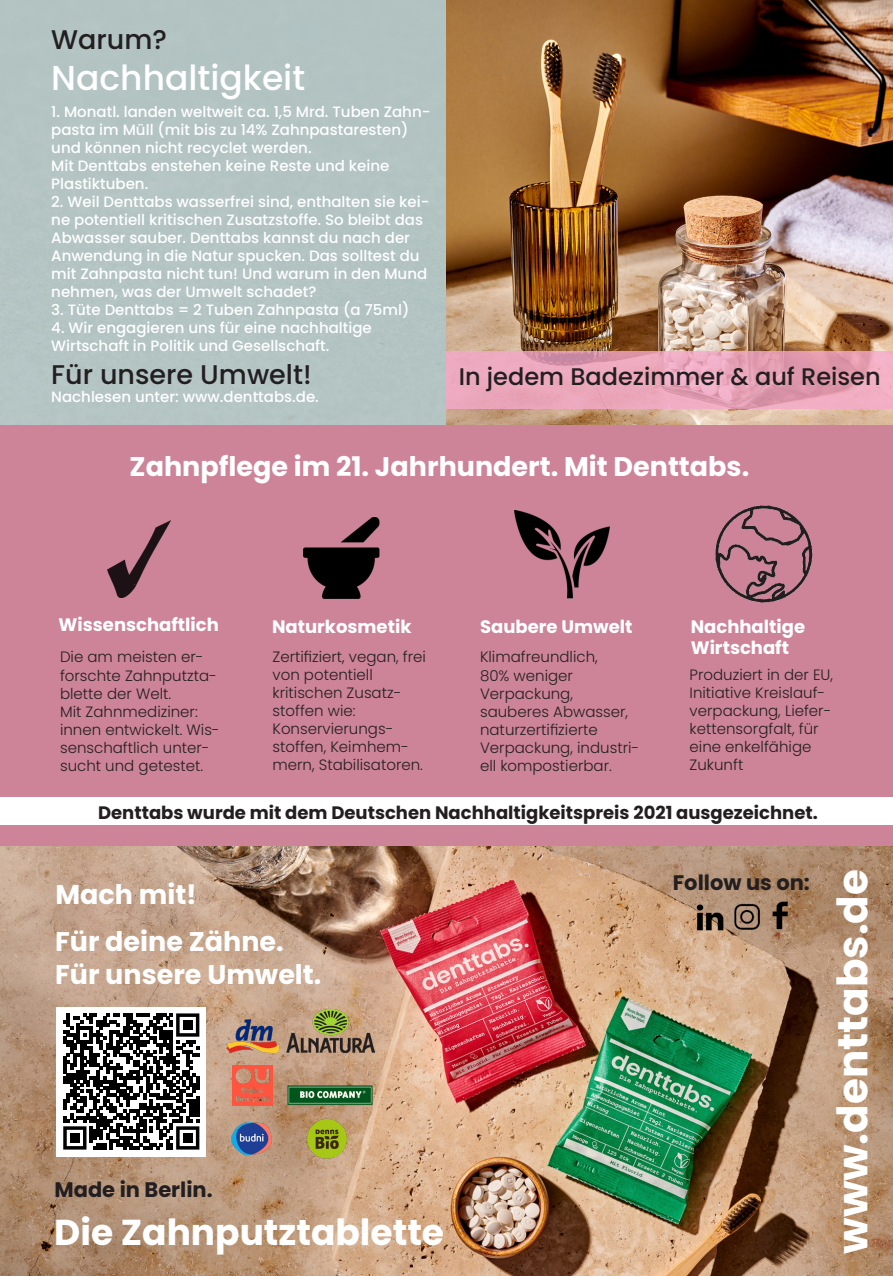
<style>
.page{position:relative;width:893px;height:1276px;background:#fff}
.page>*{position:absolute;margin:0;border:0;box-sizing:border-box;transform-origin:0 0}
.t1{font:700 42px "Poppins";color:#fff}
.t2{font:700 36px "Poppins";color:#fff}
.t3{font:500 34.5px "Poppins";color:#fff}
.t4{font:700 27px/32.4px "Poppins";color:#fff}
.t5{font:500 27px "Poppins";color:#231f20}
.t6{font:500 24px "Poppins";color:#231f20}
.t7{font:700 21px "Poppins";color:#231f20}
.t8{font:700 18px "Poppins";color:#231f20}
.t9{font:700 18px "Poppins";color:#fff}
.t10{font:500 15px/18px "Poppins";color:#fff}
.t11{font:300 15px/18px "Poppins";color:#231f20}
</style>
<div class="page">
<img style="left:0;top:0;width:893px;height:425px">
<svg style="left:446px;top:351px;width:447px;height:57px;background:#e8a4b8"></svg>
<div style="left:0;top:425px;width:893px;height:421px;background:#cd8498"></div>
<img style="left:303px;top:517px;width:77px;height:82px">
<img style="left:514px;top:510px;width:96px;height:89px">
<img style="left:108px;top:520px;width:62px;height:77px">
<div style="left:0;top:797px;width:893px;height:27px;background:#fff"></div>
<img style="left:715px;top:505px;width:98px;height:98px">
<img style="left:0;top:846px;width:893px;height:430px">
<div style="left:57px;top:1006px;width:149px;height:150px;background:#fff"></div>
<svg style="left:63px;top:1013px;width:136px;height:136px"></svg>
<div style="left:183px;top:1133px;width:10px;height:10px;background:#000"></div>
<div style="left:70px;top:1133px;width:10px;height:10px;background:#000"></div>
<div style="left:183px;top:1020px;width:10px;height:10px;background:#000"></div>
<img style="left:286px;top:1009px;width:89px;height:43px">
<img style="left:273px;top:1073px;width:114px;height:37px">
<img style="left:218px;top:1104px;width:68px;height:61px">
<img style="left:212px;top:1000px;width:74px;height:65px">
<img style="left:233px;top:1065px;width:39px;height:40px">
<img style="left:290px;top:1113px;width:74px;height:56px">
<img style="left:691px;top:896px;width:36px;height:39px">
<img style="left:734px;top:894px;width:26px;height:42px">
<img style="left:769px;top:900px;width:36px;height:47px">
<p class="t5" style="left:51px;top:24px;width:117px">Warum?</p>
<p class="t3" style="left:51px;top:58px;width:255px">Nachhaltigkeit</p>
<p class="t10" style="left:51px;top:103px;width:381px">1. Monatl. landen weltweit ca. 1,5 Mrd. Tuben Zahn&shy;pasta im Müll (mit bis zu 14% Zahnpastaresten) und können nicht recyclet werden.<br>Mit Denttabs enstehen keine Reste und keine</p>
<p class="t10" style="left:51px;top:175px;width:99px">Plastiktuben.</p>
<p class="t10" style="left:51px;top:193px;width:380px">2. Weil Denttabs wasserfrei sind, enthalten sie kei&shy;ne potentiell kritischen Zusatzstoffe. So bleibt das Abwasser sauber. Denttabs kannst du nach der Anwendung in die Natur spucken. Das solltest du mit Zahnpasta nicht tun! Und warum in den Mund nehmen, was der Umwelt schadet?</p>
<p class="t10" style="left:51px;top:301px;width:360px">3. Tüte Denttabs = 2 Tuben Zahnpasta (a 75ml)</p>
<p class="t10" style="left:51px;top:319px;width:322px">4. Wir engagieren uns für eine nachhaltige</p>
<p class="t10" style="left:51px;top:337px;width:280px">Wirtschaft in Politik und Gesellschaft.</p>
<p class="t5" style="left:51px;top:359px;width:262px">Für unsere Umwelt!</p>
<p class="t10" style="left:51px;top:388px;width:269px">Nachlesen unter: www.denttabs.de.</p>
<p class="t6" style="left:459px;top:362px;width:423px">In jedem Badezimmer &amp; auf Reisen</p>
<p class="t4" style="left:130px;top:451px;width:621px">Zahnpflege im 21. Jahrhundert. Mit Denttabs.</p>
<p class="t9" style="left:59px;top:614px;width:162px">Wissenschaftlich</p>
<p class="t9" style="left:272px;top:616px;width:141px">Naturkosmetik</p>
<p class="t9" style="left:480px;top:617px;width:154px">Saubere Umwelt</p>
<p class="t9" style="left:691px;top:616px;width:116px">Nachhaltige</p>
<p class="t9" style="left:691px;top:637px;width:100px">Wirtschaft</p>
<p class="t11" style="left:690px;top:666px;width:145px">Produziert in der EU,<br>Initiative Kreislauf&shy;verpackung, Liefer&shy;kettensorgfalt, für eine enkelfähige<br>Zukunft</p>
<p class="t11" style="left:272px;top:647px;width:155px">Zertifiziert, vegan, frei von potentiell</p>
<p class="t11" style="left:272px;top:683px;width:130px">kritischen Zusatz&shy;stoffen wie:<br>Konservierungs-</p>
<p class="t11" style="left:272px;top:737px;width:152px">stoffen, Keimhem&shy;mern, Stabilisatoren.</p>
<p class="t11" style="left:60px;top:648px;width:161px">Die am meisten er&shy;forschte Zahnputzta&shy;blette der Welt.<br>Mit Zahnmediziner: innen entwickelt. Wis&shy;senschaftlich unter&shy;sucht und getestet.</p>
<p class="t11" style="left:480px;top:648px;width:119px">Klimafreundlich,</p>
<p class="t11" style="left:480px;top:666px;width:94px">80% weniger</p>
<p class="t11" style="left:480px;top:684px;width:94px">Verpackung,</p>
<p class="t11" style="left:480px;top:702px;width:150px">sauberes Abwasser, naturzertifizierte</p>
<p class="t11" style="left:480px;top:738px;width:161px">Verpackung, industri&shy;ell kompostierbar.</p>
<p class="t8" style="left:98px;top:802px;width:721px">Denttabs wurde mit dem Deutschen Nachhaltigkeitspreis 2021 ausgezeichnet.</p>
<p class="t4" style="left:55px;top:878px;width:143px">Mach mit!</p>
<p class="t4" style="left:55px;top:925px;width:268px">Für deine Zähne.<br>Für unsere Umwelt.</p>
<p class="t7" style="left:54px;top:1177px;width:160px">Made in Berlin.</p>
<p class="t2" style="left:54px;top:1211px;width:391px">Die Zahnputztablette</p>
<p class="t7" style="left:673px;top:870px;width:139px">Follow us on:</p>
<p class="t1" style="left:828px;top:1253px;width:386px;rotate:-90deg">www.denttabs.de</p>
</div>
